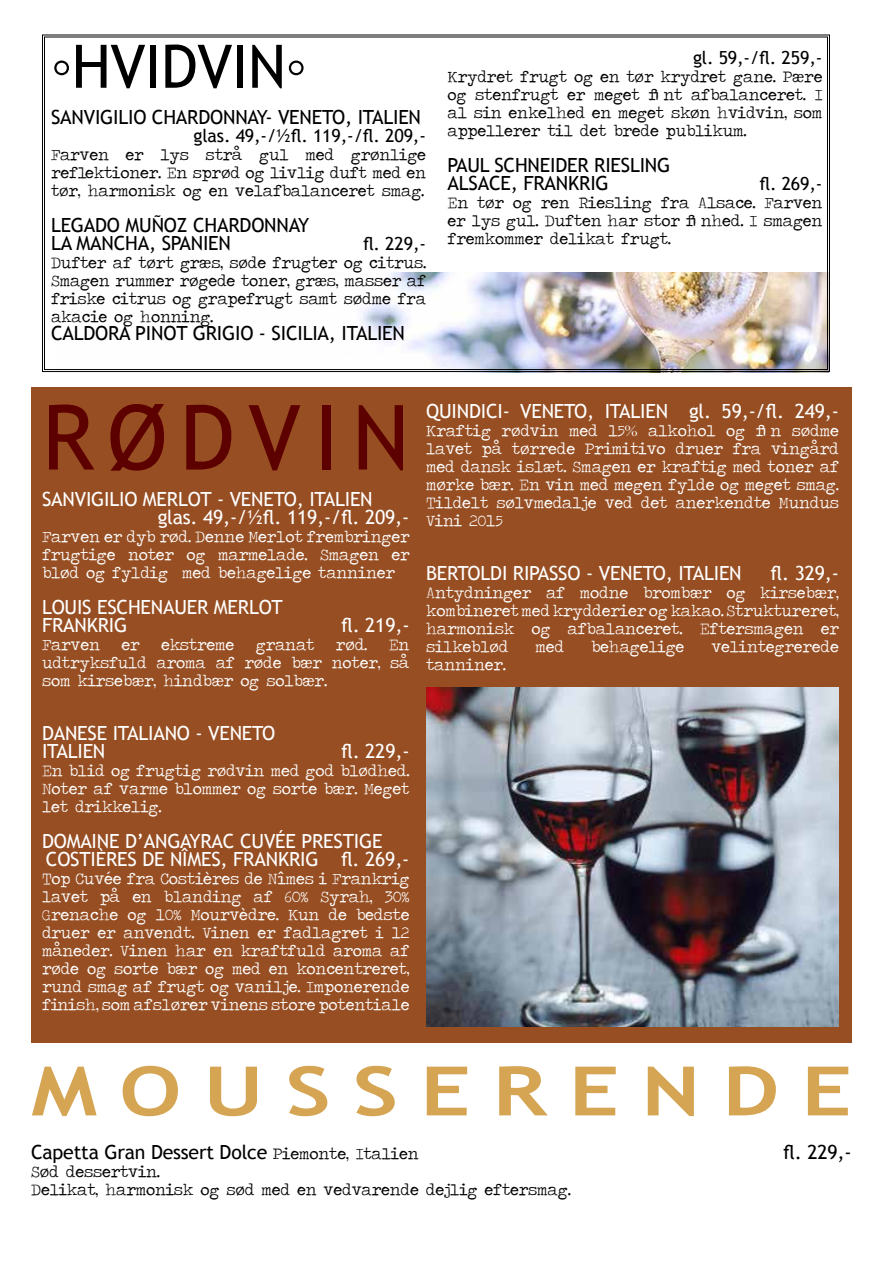
<style>
.page{position:relative;width:893px;height:1263px;background:#fff}
.page>*{position:absolute;margin:0;border:0;box-sizing:border-box;transform-origin:0 0}
.t1{font:90px "Trebuchet MS";letter-spacing:.145em;color:#5d0000}
.t2{font:700 68.1px "Trebuchet MS";letter-spacing:.25em;color:#d5a553;scale:1.3 1}
.t3{font:60px "Trebuchet MS";letter-spacing:-.01em;color:#000}
.t4{font:19.5px/18px "Trebuchet MS";letter-spacing:-.01em;color:#fff}
.t5{font:19.5px/18px "Trebuchet MS";letter-spacing:-.01em;color:#000}
.t6{font:18px "Trebuchet MS";letter-spacing:-.01em;color:#000}
.t7{font:16.5px/18px "Traveling Typewriter";letter-spacing:-.01em;color:#fff;text-align:justify}
.t8{font:16.5px/18px "Traveling Typewriter";letter-spacing:-.01em;color:#000;text-align:justify}
.s1{font-family:"Webly Sleek UI Light"}
.s2{font-family:"Trebuchet MS";font-size:13.5px}
.s3{font-family:"Tenez"}
.s4{font-family:"Traveling Typewriter";font-size:16.5px}
</style>
<div class="page">
<div style="left:31px;top:387px;width:821px;height:656px;background:#974e22"></div>
<svg style="left:42px;top:34px;width:788px;height:339px"></svg>
<img style="left:426px;top:688px;width:413px;height:338px">
<h3 class="t3" style="left:51px;top:31px;width:257px"><span class="s1">◦</span>HVIDVIN<span class="s1">◦</span></h3>
<p class="t5" style="left:51px;top:108px;width:372px">SANVIGILIO CHARDONNAY- VENETO, ITALIEN</p>
<p class="t6" style="left:194px;top:125px;width:234px">glas. 49,-/½fl. 119,-/fl. 209,-</p>
<p class="t8" style="left:51px;top:145px;width:377px">Farven er lys strå gul med grønlige reflektioner. En sprød og livlig duft med en tør, harmonisk og en velafbalanceret smag.</p>
<p class="t5" style="left:51px;top:216px;width:260px">LEGADO MUÑOZ CHARDONNAY<br>LA MANCHA, SPANIEN</p>
<p class="t6" style="left:363px;top:233px;width:65px">fl. 229,-</p>
<p class="t8" style="left:51px;top:253px;width:377px">Dufter af tørt græs, søde frugter og citrus.<br>Smagen rummer røgede toner, græs, masser af friske citrus og grapefrugt samt sødme fra akacie og honning.</p>
<p class="t5" style="left:51px;top:324px;width:355px">CALDORA PINOT GRIGIO - SICILIA, ITALIEN</p>
<p class="t6" style="left:693px;top:47px;width:131px">gl. 59,-/fl. 259,-</p>
<p class="t8" style="left:447px;top:67px;width:376px">Krydret frugt og en tør krydret gane. Pære og stenfrugt er meget fint afbalanceret. I al sin enkelhed en meget skøn hvidvin, som appellerer til det brede publikum.</p>
<p class="t5" style="left:447px;top:156px;width:224px">PAUL SCHNEIDER RIESLING<br>ALSACE, FRANKRIG</p>
<p class="t6" style="left:759px;top:173px;width:65px">fl. 269,-</p>
<p class="t8" style="left:447px;top:193px;width:376px">En tør og ren Riesling fra Alsace. Farven er lys gul. Duften har stor finhed. I smagen fremkommer delikat frugt.</p>
<h1 class="t1" style="left:42px;top:385px;width:369px">RØDVIN</h1>
<p class="t4" style="left:158px;top:490px;width:253px;text-indent:-116px">SANVIGILIO MERLOT - VENETO, ITALIEN glas. 49,-/½fl. 119,-/fl. 209,-</p>
<p class="t7" style="left:42px;top:527px;width:369px">Farven er dyb rød. Denne Merlot frembringer frugtige noter og marmelade. Smagen er blød og fyldig med behagelige tanniner</p>
<p class="t4" style="left:42px;top:598px;width:242px">LOUIS ESCHENAUER MERLOT<br>FRANKRIG</p>
<p class="t4" style="left:341px;top:616px;width:70px">fl. 219,-</p>
<p class="t7" style="left:42px;top:635px;width:59px">Farven</p>
<p class="t7" style="left:121px;top:635px;width:20px">er</p>
<p class="t7" style="left:161px;top:635px;width:75px">ekstreme</p>
<p class="t7" style="left:256px;top:635px;width:60px">granat</p>
<p class="t7" style="left:336px;top:635px;width:33px">rød.</p>
<p class="t7" style="left:42px;top:635px;width:369px;text-indent:347px">En udtryksfuld aroma af røde bær noter, så som kirsebær, hindbær og solbær.</p>
<p class="t4" style="left:42px;top:724px;width:235px">DANESE ITALIANO - VENETO<br>ITALIEN</p>
<p class="t4" style="left:341px;top:742px;width:70px">fl. 229,-</p>
<p class="t7" style="left:42px;top:761px;width:369px">En blid og frugtig rødvin med god blødhed.<br>Noter af varme blommer og sorte bær. Meget let drikkelig.</p>
<p class="t4" style="left:42px;top:832px;width:369px">DOMAINE D’ANGAYRAC CUVÉE PRESTIGE<br>COSTIÈRES DE NÎMES, FRANKRIG fl. 269,-</p>
<p class="t7" style="left:42px;top:869px;width:369px">Top Cuvée fra Costières de Nîmes i Frankrig lavet på en blanding af 60<span class="s2">%</span> Syrah, 30<span class="s2">% </span>Grenache og 10<span class="s2">%</span> Mourvèdre. Kun de bedste druer er anvendt. Vinen er fadlagret i 12 måneder. Vinen har en kraftfuld aroma af røde og sorte bær og med en koncentreret, rund smag af frugt og vanilje. Imponerende finish, som afslører vinens store potentiale</p>
<p class="t4" style="left:426px;top:402px;width:414px">QUINDICI- VENETO, ITALIEN gl. 59,-/fl. 249,-</p>
<p class="t7" style="left:426px;top:421px;width:414px">Kraftig rødvin med 15<span class="s3">%</span> alkohol og fin sødme lavet på tørrede Primitivo druer fra vingård med dansk islæt. Smagen er kraftig med toner af mørke bær. En vin med megen fylde og meget smag.<br>Tildelt sølvmedalje ved det anerkendte Mundus Vini 2015</p>
<p class="t4" style="left:426px;top:564px;width:317px">BERTOLDI RIPASSO - VENETO, ITALIEN</p>
<p class="t4" style="left:771px;top:564px;width:70px">fl. 329,-</p>
<p class="t7" style="left:426px;top:583px;width:414px">Antydninger af modne brombær og kirsebær, kombineret med krydderier og kakao. Struktureret, harmonisk og afbalanceret. Eftersmagen er silkeblød</p>
<p class="t7" style="left:535px;top:637px;width:30px">med</p>
<p class="t7" style="left:591px;top:637px;width:95px">behagelige</p>
<p class="t7" style="left:711px;top:637px;width:129px">velintegrerede</p>
<p class="t7" style="left:426px;top:655px;width:81px">tanniner.</p>
<h2 class="t2" style="left:31px;top:1049px;width:633px">MOUSSERENDE</h2>
<p class="t5" style="left:31px;top:1143px;width:389px">Capetta Gran Dessert Dolce <span class="s4">Piemonte, Italien</span></p>
<p class="t5" style="left:783px;top:1143px;width:70px">fl. 229,-</p>
<p class="t8" style="left:31px;top:1162px;width:541px">Sød dessertvin.<br>Delikat, harmonisk og sød med en vedvarende dejlig eftersmag.</p>
</div>
